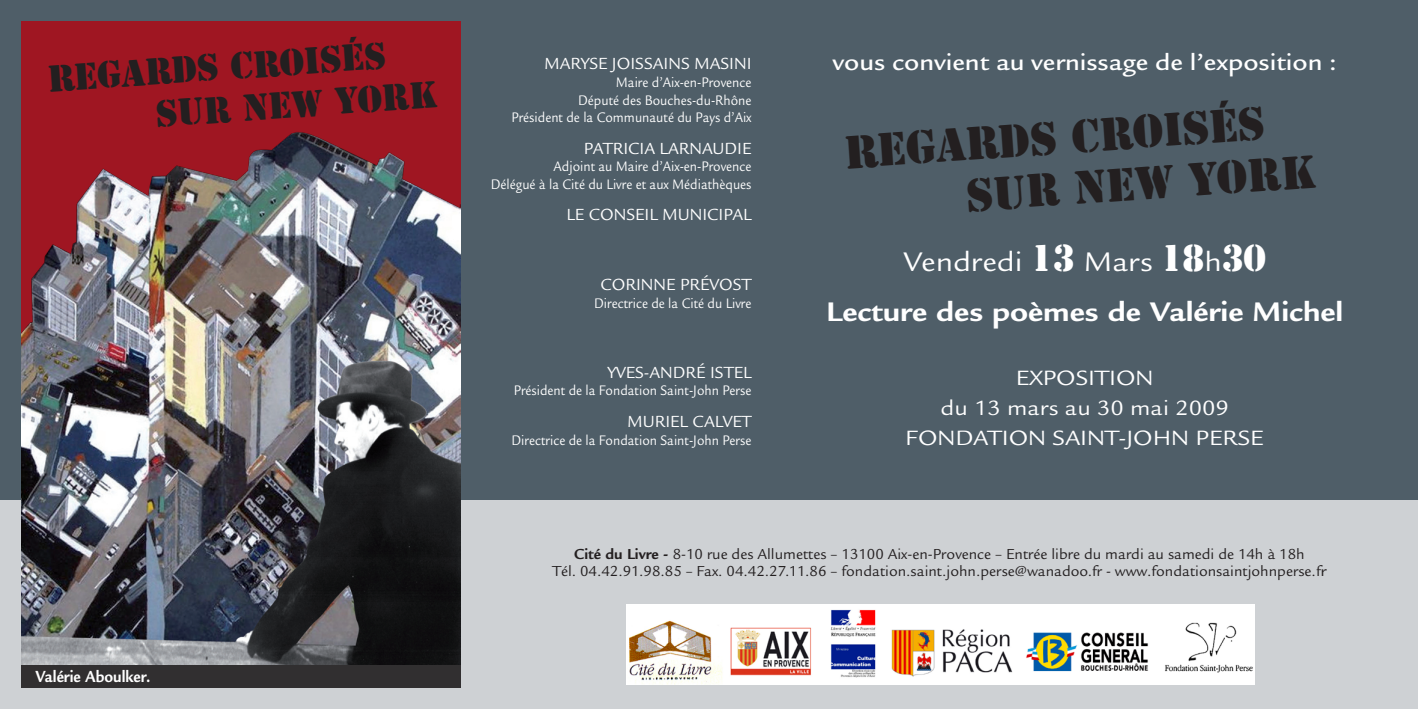
<style>
.page{position:relative;width:1418px;height:709px;background:#fff}
.page>*{position:absolute;margin:0;border:0;box-sizing:border-box;transform-origin:0 0}
.t1{font:43.5px "Stencil Std";color:#231f20}
.t2{font:35px "Stencil Std";color:#231f20}
.t3{font:700 29.25px "Legacy Sans";color:#fff;scale:1.11 1}
.t4{font:29.25px "Legacy Sans";color:#fff;scale:1.11 1}
.t5{font:500 24.75px "Legacy Sans";color:#fff;scale:1.11 1}
.t6{font:22.5px "Legacy Sans";color:#fff;scale:1.11 1}
.t7{font:17.5px "Legacy Sans";color:#fff}
.t8{font:700 17.5px "Legacy Sans";color:#fff;scale:.9 1}
.t9{font:15.75px "Legacy Sans";color:#231f20}
.t10{font:15px "Legacy Sans";color:#fff;scale:.9 1}
.s1{font-family:"Stencil Std";font-size:35px}
.s2{font-weight:700}
</style>
<div class="page">
<div style="left:0;top:209px;width:1417px;height:500px;background:#ced1d4"></div>
<div style="left:0;top:0;width:1417px;height:500px;background:#4f5e68"></div>
<img style="left:626px;top:604px;width:628px;height:80px">
<div style="left:21px;top:21px;width:440px;height:377px;background:#9f1622"></div>
<div style="left:21px;top:659px;width:439px;height:28px;background:#312f30"></div>
<img style="left:21px;top:132px;width:439px;height:532px">
<p class="t2" style="left:46px;top:56px;width:340px;rotate:-4deg">Regards croisés</p>
<p class="t2" style="left:154px;top:91px;width:284px;rotate:-4deg">sur New York</p>
<p class="t8" style="left:35px;top:666px;width:129px">Valérie Aboulker.</p>
<p class="t7" style="left:544px;top:54px;width:209px">MARYSE JOISSAINS MASINI</p>
<p class="t10" style="left:616px;top:74px;width:152px">Maire d’Aix-en-Provence</p>
<p class="t10" style="left:578px;top:91px;width:194px">Député des Bouches-du-Rhône</p>
<p class="t10" style="left:511px;top:109px;width:268px">Président de la Communauté du Pays d’Aix</p>
<p class="t7" style="left:583px;top:138px;width:169px">PATRICIA LARNAUDIE</p>
<p class="t10" style="left:553px;top:158px;width:221px">Adjoint au Maire d’Aix-en-Provence</p>
<p class="t10" style="left:491px;top:175px;width:291px">Délégué à la Cité du Livre et aux Médiathèques</p>
<p class="t7" style="left:566px;top:205px;width:186px">LE CONSEIL MUNICIPAL</p>
<p class="t7" style="left:600px;top:275px;width:23px">Corinne</p>
<p class="t7" style="left:680px;top:275px;width:51px">Pr évost</p>
<p class="t10" style="left:594px;top:295px;width:176px">Directrice de la Cité du Livre</p>
<p class="t7" style="left:608px;top:362px;width:145px">YVES-ANDRÉ ISTEL</p>
<p class="t10" style="left:514px;top:382px;width:265px">Président de la Fondation Saint-John Perse</p>
<p class="t7" style="left:627px;top:412px;width:126px">MURIEL CALVET</p>
<p class="t10" style="left:511px;top:431px;width:268px">Directrice de la Fondation Saint-John Perse</p>
<p class="t5" style="left:832px;top:48px;width:456px">vous convient au vernissage de l’exposition :</p>
<p class="t1" style="left:842px;top:124px;width:422px;rotate:-4deg">Regards croisés</p>
<p class="t1" style="left:964px;top:167px;width:352px;rotate:-4deg">sur New York</p>
<p class="t4" style="left:903px;top:245px;width:327px">Vendredi <span class="s1">13</span> Mars <span class="s1">18</span>h<span class="s1">30</span></p>
<p class="t3" style="left:826px;top:295px;width:467px">Lecture des poèmes de Valérie Michel</p>
<p class="t6" style="left:1016px;top:365px;width:125px">EXPOSITION</p>
<p class="t6" style="left:940px;top:395px;width:261px">du 13 mars au 30 mai 2009</p>
<p class="t6" style="left:905px;top:425px;width:324px">FONDATION SAINT-JOHN PERSE</p>
<p class="t9" style="left:574px;top:545px;width:731px"><span class="s2">Cité du Livre -</span> 8-10 rue des Allumettes – 13100 Aix-en-Provence – Entrée libre du mardi au samedi de 14h à 18h</p>
<p class="t9" style="left:552px;top:562px;width:775px">Tél. 04.42.91.98.85 – Fax. 04.42.27.11.86 – fondation.saint.john.perse@wanadoo.fr - www.fondationsaintjohnperse.fr</p>
</div>
